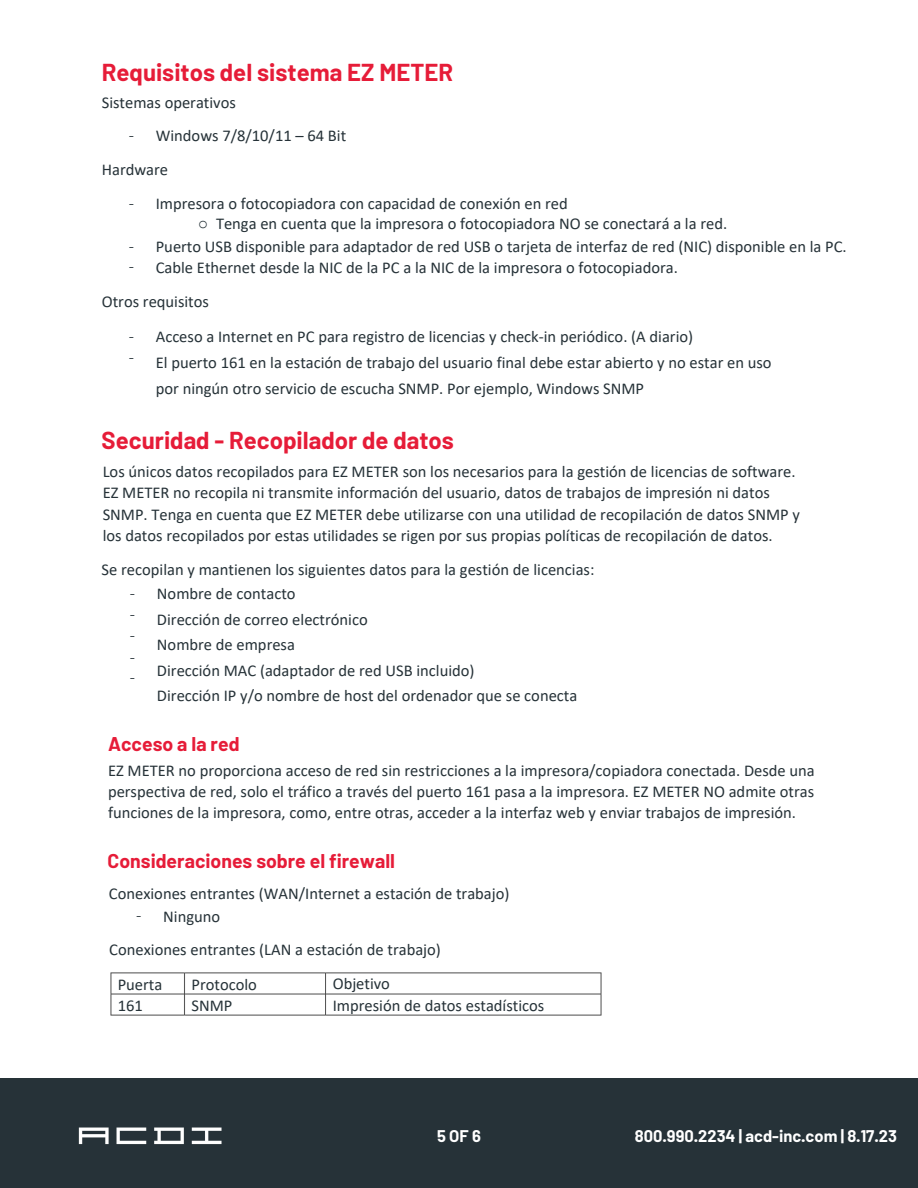
<style>
.page{position:relative;width:918px;height:1188px;background:#fff}
.page>*{position:absolute;margin:0;border:0;box-sizing:border-box;transform-origin:0 0}
.t1{font:700 24px "Barlow";color:#e61c38}
.t2{font:700 19.5px "Barlow";color:#e61c38}
.t3{font:16.5px/21.3px "Calibri";color:#263238}
.t4{font:700 16.5px "Barlow";color:#fff}
.t5{font:300 16.5px "Noto Sans Thai";color:#263238}
.t6{font:16.5px "Courier New";color:#263238}
</style>
<div class="page">
<img style="left:110px;top:972px;width:492px;height:44px">
<div style="left:0;top:1078px;width:918px;height:110px;background:#263238"></div>
<img style="left:78px;top:1127px;width:144px;height:18px">
<p class="t1" style="left:102px;top:57px;width:353px">Requisitos del sistema EZ METER</p>
<p class="t3" style="left:102px;top:93px;width:136px">Sistemas operativos</p>
<p class="t5" style="left:129px;top:124px;width:7px">-</p>
<p class="t3" style="left:156px;top:127px;width:192px">Windows 7/8/10/11 – 64 Bit</p>
<p class="t3" style="left:102px;top:160px;width:68px">Hardware</p>
<p class="t5" style="left:129px;top:191px;width:7px">-</p>
<p class="t3" style="left:156px;top:194px;width:413px">Impresora o fotocopiadora con capacidad de conexión en red</p>
<p class="t6" style="left:198px;top:214px;width:11px">o</p>
<p class="t3" style="left:216px;top:215px;width:513px">Tenga en cuenta que la impresora o fotocopiadora NO se conectará a la red.</p>
<h1 class="t5" style="left:129px;top:235px;width:7px">-</h1>
<p class="t5" style="left:129px;top:255px;width:7px">-</p>
<p class="t3" style="left:156px;top:237px;width:692px">Puerto USB disponible para adaptador de red USB o tarjeta de interfaz de red (NIC) disponible en la PC.</p>
<p class="t3" style="left:156px;top:258px;width:524px">Cable Ethernet desde la NIC de la PC a la NIC de la impresora o fotocopiadora.</p>
<p class="t3" style="left:102px;top:293px;width:109px">Otros requisitos</p>
<p class="t5" style="left:129px;top:324px;width:7px">-</p>
<p class="t5" style="left:129px;top:346px;width:7px">-</p>
<p class="t3" style="left:156px;top:327px;width:539px">Acceso a Internet en PC para registro de licencias y check-in periódico. (A diario)</p>
<p class="t3" style="left:156px;top:351px;width:617px;line-height:25.8px">El puerto 161 en la estación de trabajo del usuario final debe estar abierto y no estar en uso por ningún otro servicio de escucha SNMP. Por ejemplo, Windows SNMP</p>
<p class="t1" style="left:102px;top:425px;width:354px">Securidad - Recopilador de datos</p>
<p class="t3" style="left:103px;top:462px;width:699px">Los únicos datos recopilados para EZ METER son los necesarios para la gestión de licencias de software.<br>EZ METER no recopila ni transmite información del usuario, datos de trabajos de impresión ni datos SNMP. Tenga en cuenta que EZ METER debe utilizarse con una utilidad de recopilación de datos SNMP y los datos recopilados por estas utilidades se rigen por sus propias políticas de recopilación de datos.</p>
<p class="t3" style="left:102px;top:560px;width:494px">Se recopilan y mantienen los siguientes datos para la gestión de licencias:</p>
<p class="t5" style="left:130px;top:581px;width:7px">-</p>
<h2 class="t5" style="left:130px;top:602px;width:7px">-</h2>
<p class="t5" style="left:130px;top:624px;width:7px">-</p>
<h2 class="t5" style="left:130px;top:645px;width:7px">-</h2>
<p class="t5" style="left:130px;top:665px;width:7px">-</p>
<p class="t3" style="left:157px;top:584px;width:140px">Nombre de contacto</p>
<p class="t3" style="left:157px;top:610px;width:212px">Dirección de correo electrónico</p>
<p class="t3" style="left:157px;top:636px;width:140px">Nombre de empresa</p>
<p class="t3" style="left:157px;top:662px;width:319px">Dirección MAC (adaptador de red USB incluido)</p>
<p class="t3" style="left:157px;top:686px;width:422px">Dirección IP y/o nombre de host del ordenador que se conecta</p>
<p class="t2" style="left:108px;top:732px;width:133px">Acceso a la red</p>
<p class="t3" style="left:108px;top:761px;width:708px;text-align:justify">EZ METER no proporciona acceso de red sin restricciones a la impresora/copiadora conectada. Desde una perspectiva de red, solo el tráfico a través del puerto 161 pasa a la impresora. EZ METER NO admite otras funciones de la impresora, como, entre otras, acceder a la interfaz web y enviar trabajos de impresión.</p>
<p class="t2" style="left:108px;top:849px;width:289px">Consideraciones sobre el firewall</p>
<h1 class="t3" style="left:109px;top:884px;width:402px">Conexiones entrantes (WAN/Internet a estación de trabajo)</h1>
<p class="t5" style="left:136px;top:904px;width:7px">-</p>
<p class="t3" style="left:163px;top:907px;width:58px">Ninguno</p>
<p class="t3" style="left:109px;top:941px;width:333px">Conexiones entrantes (LAN a estación de trabajo)</p>
<p class="t3" style="left:118px;top:975px;width:46px">Puerta</p>
<p class="t3" style="left:118px;top:996px;width:27px">161</p>
<p class="t3" style="left:333px;top:975px;width:59px">Objetivo</p>
<p class="t3" style="left:333px;top:996px;width:213px">Impresión de datos estadísticos</p>
<p class="t3" style="left:192px;top:975px;width:67px">Protocolo</p>
<p class="t3" style="left:192px;top:996px;width:42px">SNMP</p>
<p class="t4" style="left:437px;top:1126px;width:45px">5OF6</p>
<p class="t4" style="left:635px;top:1126px;width:264px">800.990.2234 | acd-inc.com | 8.17.23</p>
</div>
